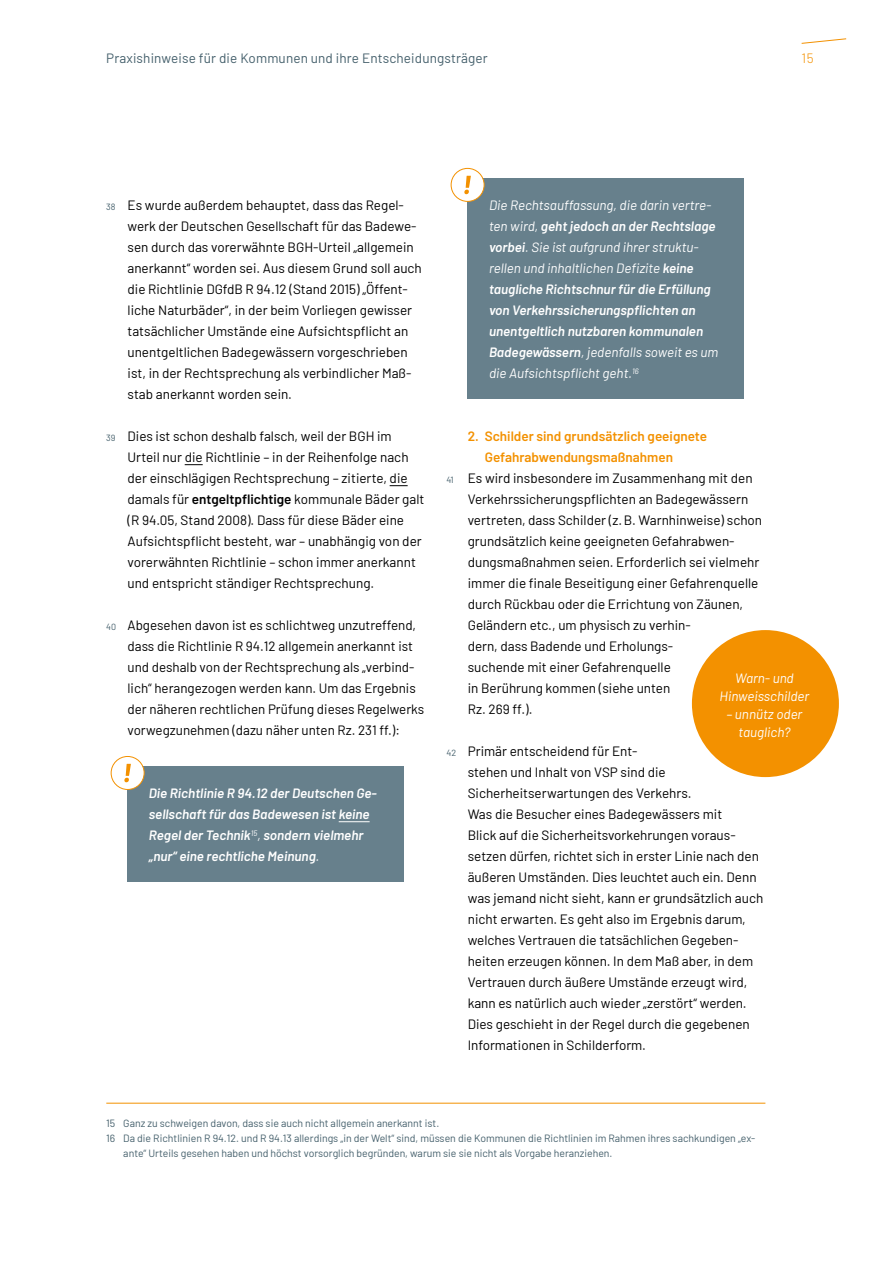
<style>
.page{position:relative;width:893px;height:1263px;background:#fff}
.page>*{position:absolute;margin:0;border:0;box-sizing:border-box;transform-origin:0 0}
.Innenseiten_P_STMJ_Copy_mit_Nummern{font:13.5px/21px "Barlow";color:#000}
.Innenseiten_P_STMJ_Hinweisbox_Copy_Stg{font:italic 600 13.5px/21px "Barlow";color:#fff}
.Innenseiten_H3_STMJ_Subsubline{font:600 13.5px/21px "Barlow";color:#f39100}
.t1{font:13.5px "Barlow";letter-spacing:.01em;color:#445f6b}
.t2{font:italic 13.5px/18px "Barlow";color:#fff;text-align:center}
.t3{font:300 13.5px "Barlow";color:#f39100}
.t4{font:10.5px/15px "Barlow";color:#445f6b}
.s1{font-size:9px;color:#445f6b}
.s2{font-weight:600}
.s3{font-weight:400}
</style>
<div class="page">
<svg style="left:801px;top:38px;width:46px;height:6px"></svg>
<svg style="left:185px;top:464px;width:18px;height:1px"></svg>
<svg style="left:390px;top:485px;width:18px;height:1px"></svg>
<div style="left:128px;top:766px;width:276px;height:116px;background:#67808c"></div>
<hr style="left:339px;top:821px;width:31px;height:1px;background:#fff">
<hr style="left:106px;top:1103px;width:659px;height:1px;background:#f39100">
<div style="left:468px;top:178px;width:276px;height:221px;background:#67808c"></div>
<div style="left:111px;top:756px;width:33px;height:33px;background:#fff;border-radius:50%"></div>
<div style="left:111px;top:756px;width:34px;height:34px;border:1px solid #f39100;border-radius:50%"></div>
<svg style="left:124px;top:764px;width:7px;height:18px"></svg>
<div style="left:451px;top:168px;width:33px;height:33px;background:#fff;border-radius:50%"></div>
<div style="left:451px;top:168px;width:33px;height:34px;border:1px solid #f39100;border-radius:50%"></div>
<svg style="left:464px;top:176px;width:7px;height:18px"></svg>
<div style="left:692px;top:630px;width:147px;height:147px;background:#f39100;border-radius:50%"></div>
<p class="t1" style="left:106px;top:48px;width:383px">Praxishinweise für die Kommunen und ihre Entscheidungsträger</p>
<p class="t3" style="left:802px;top:48px;width:14px">15</p>
<p class="Innenseiten_P_STMJ_Copy_mit_Nummern" style="left:128px;top:194px;width:296px;text-indent:-21px"><span class="s1">38</span> Es wurde außerdem behauptet, dass das Regel&shy;werk der Deutschen Gesellschaft für das Badewe&shy;sen durch das vorerwähnte BGH-Urteil „allgemein anerkannt“ worden sei. Aus diesem Grund soll auch die Richtlinie DGfdB R 94.12 (Stand 2015) „Öffent&shy;liche Naturbäder“, in der beim Vorliegen gewisser tatsächlicher Umstände eine Aufsichtspflicht an unentgeltlichen Badegewässern vorgeschrieben ist, in der Rechtsprechung als verbindlicher Maß&shy;stab anerkannt worden sein.</p>
<p class="Innenseiten_P_STMJ_Copy_mit_Nummern" style="left:128px;top:425px;width:298px;text-indent:-21px"><span class="s1">39</span> Dies ist schon deshalb falsch, weil der BGH im Urteil nur die Richtlinie – in der Reihenfolge nach der einschlägigen Rechtsprechung – zitierte, die damals für <span class="s2">entgeltpflichtige</span> kommunale Bäder galt (R 94.05, Stand 2008). Dass für diese Bäder eine Aufsichtspflicht besteht, war – unabhängig von der vorerwähnten Richtlinie – schon immer anerkannt und entspricht ständiger Rechtsprechung.</p>
<p class="Innenseiten_P_STMJ_Copy_mit_Nummern" style="left:128px;top:614px;width:298px;text-indent:-21px"><span class="s1">40</span> Abgesehen davon ist es schlichtweg unzutreffend, dass die Richtlinie R 94.12 allgemein anerkannt ist und deshalb von der Rechtsprechung als „verbind&shy;lich“ herangezogen werden kann. Um das Ergebnis der näheren rechtlichen Prüfung dieses Regelwerks vorwegzunehmen (dazu näher unten Rz. 231 ff.):</p>
<p class="Innenseiten_P_STMJ_Hinweisbox_Copy_Stg" style="left:149px;top:782px;width:230px">Die Richtlinie R 94.12 der Deutschen Ge&shy;sellschaft für das Badewesen ist keine Regel der Technik<sup>15</sup><span class="s3">,</span> sondern vielmehr „nur“ eine rechtliche Meinung<span class="s3">.</span></p>
<p class="Innenseiten_P_STMJ_Hinweisbox_Copy_Stg" style="left:489px;top:194px;width:231px"><span class="s3">Die Rechtsauffassung, die darin vertre&shy;ten wird,</span> geht jedoch an der Rechtslage vorbei<span class="s3">. Sie ist aufgrund ihrer struktu&shy;rellen und inhaltlichen Defizite</span> keine taugliche Richtschnur für die Erfüllung von Verkehrssicherungspflichten an unentgeltlich nutzbaren kommunalen Badegewässern<span class="s3">, jedenfalls soweit es um die Aufsichtspflicht geht.</span><sup>16</sup></p>
<h3 class="Innenseiten_H3_STMJ_Subsubline" style="left:485px;top:425px;width:224px;text-indent:-17px">2. Schilder sind grundsätzlich geeignete<br>Gefahrabwendungsmaßnahmen</h3>
<p class="Innenseiten_P_STMJ_Copy_mit_Nummern" style="left:468px;top:467px;width:296px;text-indent:-21px"><span class="s1">41</span> Es wird insbesondere im Zusammenhang mit den Verkehrssicherungspflichten an Badegewässern vertreten, dass Schilder (z.B. Warnhinweise) schon grundsätzlich keine geeigneten Gefahrabwen&shy;dungsmaßnahmen seien. Erforderlich sei vielmehr immer die finale Beseitigung einer Gefahrenquelle durch Rückbau oder die Errichtung von Zäunen, Geländern etc., um physisch zu verhin-<br>dern, dass Badende und Erholungs-<br>suchende mit einer Gefahrenquelle<br>in Berührung kommen (siehe unten<br>Rz. 269 ff.).</p>
<p class="Innenseiten_P_STMJ_Copy_mit_Nummern" style="left:468px;top:740px;width:297px;text-indent:-21px"><span class="s1">42</span> Primär entscheidend für Ent-<br>stehen und Inhalt von VSP sind die Sicherheitserwartungen des Verkehrs.<br>Was die Besucher eines Badegewässers mit<br>Blick auf die Sicherheitsvorkehrungen voraus&shy;setzen dürfen, richtet sich in erster Linie nach den äußeren Umständen. Dies leuchtet auch ein. Denn was jemand nicht sieht, kann er grundsätzlich auch nicht erwarten. Es geht also im Ergebnis darum, welches Vertrauen die tatsächlichen Gegeben&shy;heiten erzeugen können. In dem Maß aber, in dem Vertrauen durch äußere Umstände erzeugt wird, kann es natürlich auch wieder „zerstört“ werden.<br>Dies geschieht in der Regel durch die gegebenen Informationen in Schilderform.</p>
<p class="t2" style="left:719px;top:668px;width:91px">Warn- und<br>Hinweisschilder</p>
<p class="t2" style="left:726px;top:704px;width:77px">– unnütz oder tauglich?</p>
<p class="t4" style="left:106px;top:1114px;width:334px">15 Ganz zu schweigen davon, dass sie auch nicht allgemein anerkannt ist.</p>
<p class="t4" style="left:123px;top:1129px;width:633px;text-indent:-17px">16 Da die Richtlinien R 94.12. und R 94.13 allerdings „in der Welt“ sind, müssen die Kommunen die Richtlinien im Rahmen ihres sachkundigen „ex&shy;ante“ Urteils gesehen haben und höchst vorsorglich begründen, warum sie sie nicht als Vorgabe heranziehen.</p>
</div>
